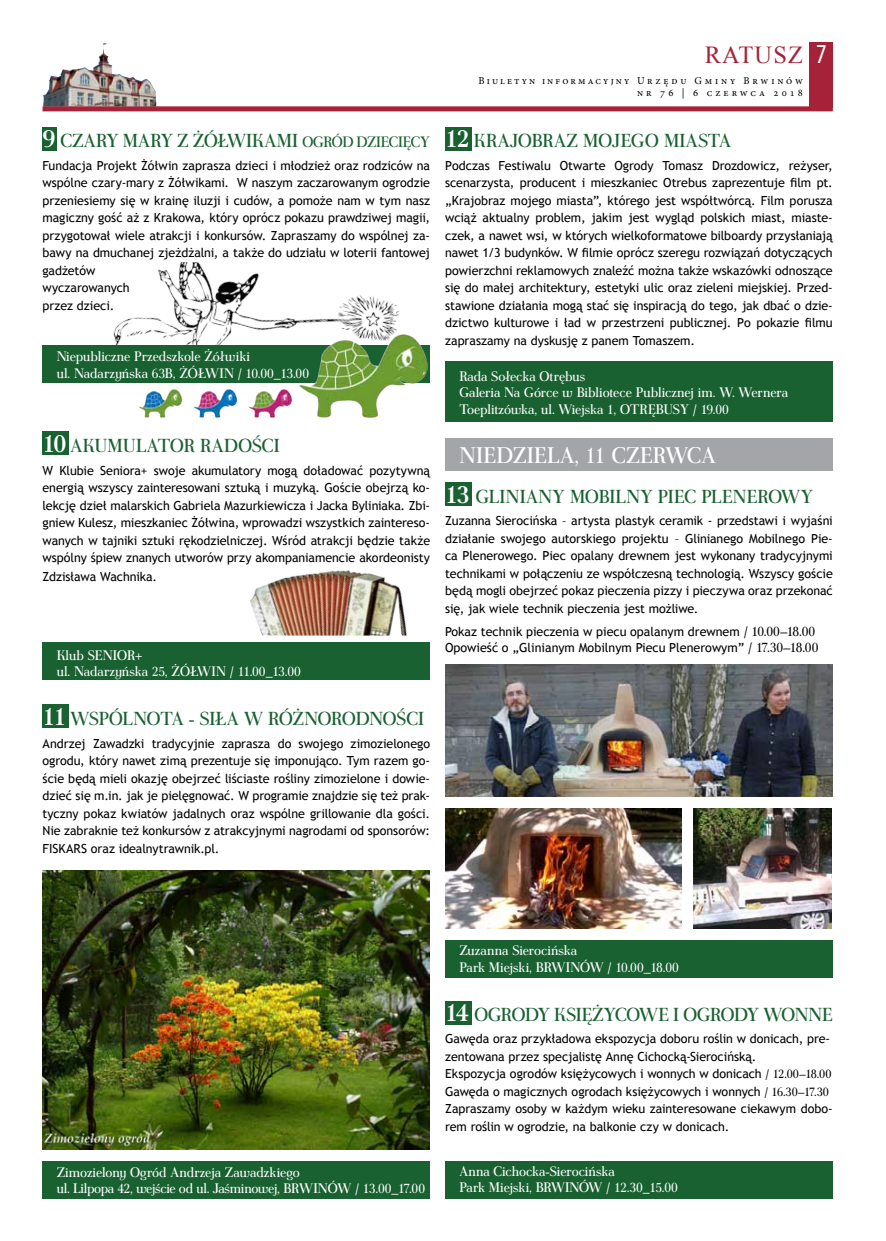
<style>
.page{position:relative;width:886px;height:1241px;background:#fff}
.page>*{position:absolute;margin:0;border:0;box-sizing:border-box;transform-origin:0 0}
.t1{font:24.38px "Times New Roman";letter-spacing:.05em;color:#a52238}
.t2{font:24.38px "Minion Pro";color:#a52238}
.t3{font:22.5px "Ant Polt";letter-spacing:.015em;color:#fff}
.t4{font:18.75px "Ant Polt";letter-spacing:.005em;color:#196131}
.t5{font:18.75px "Ant Polt";letter-spacing:-.015em;color:#196131}
.t6{font:13.75px/16.5px "Ant Polt";letter-spacing:-.005em;color:#fff}
.t7{font:12.5px/17.5px "Trebuchet MS";letter-spacing:-.005em;color:#000;text-align:justify}
.t8{font:10.5px/12.6px "Minion Pro";letter-spacing:.255em;color:#000;text-align:right}
.s1{font-weight:700;font-size:25px;color:#fff}
.s2{font-size:15px}
.s3{font-family:"Ant Polt";font-size:13.75px;color:#fff}
.s4{font-family:"Myriad Pro";font-stretch:condensed;font-size:27.5px;color:#fff}
.s5{font-family:"Ant Polt";font-size:13.75px}
.s6{font-family:"Ant Polt"}
</style>
<div class="page">
<div style="left:810px;top:43px;width:23px;height:65px;background:#a52238"></div>
<div style="left:43px;top:106px;width:790px;height:5px;background:#a52238"></div>
<div style="left:43px;top:431px;width:26px;height:23px;background:#196131"></div>
<div style="left:446px;top:482px;width:26px;height:24px;background:#196131"></div>
<div style="left:43px;top:703px;width:26px;height:24px;background:#196131"></div>
<div style="left:445px;top:128px;width:27px;height:23px;background:#196131"></div>
<div style="left:446px;top:1001px;width:26px;height:24px;background:#196131"></div>
<div style="left:43px;top:128px;width:14px;height:23px;background:#196131"></div>
<div style="left:445px;top:361px;width:388px;height:61px;background:#196131"></div>
<div style="left:43px;top:642px;width:387px;height:37px;background:#196131"></div>
<div style="left:43px;top:1160px;width:387px;height:38px;background:#196131"></div>
<div style="left:445px;top:1160px;width:388px;height:38px;background:#196131"></div>
<div style="left:445px;top:940px;width:387px;height:37px;background:#196131"></div>
<img style="left:95px;top:262px;width:305px;height:84px">
<div style="left:43px;top:346px;width:387px;height:37px;background:#196131"></div>
<img style="left:126px;top:326px;width:304px;height:92px">
<img style="left:250px;top:570px;width:157px;height:65px">
<img style="left:445px;top:808px;width:236px;height:120px">
<img style="left:446px;top:664px;width:387px;height:131px">
<img style="left:694px;top:808px;width:138px;height:120px">
<div style="left:446px;top:438px;width:387px;height:32px;background:#a3a5a8"></div>
<img style="left:43px;top:870px;width:386px;height:279px">
<h3 class="t4" style="left:43px;top:127px;width:389px"><span class="s1">9</span> CZARY MARY Z ŻÓŁWIKAMI <span class="s2">OGRÓD DZIECIĘCY</span></h3>
<p class="t7" style="left:43px;top:156px;width:389px;text-align:left">Fundacja Projekt Żółwin zaprasza dzieci i młodzież oraz rodziców na wspólne czary-mary z Żółwikami. W naszym zaczarowanym ogrodzie przeniesiemy się w krainę iluzji i cudów, a pomoże nam w tym nasz magiczny gość aż z Krakowa, który oprócz pokazu prawdziwej magii, przygotował wiele atrakcji i konkursów. Zapraszamy do wspólnej za&shy;bawy na dmuchanej zjeżdżalni, a także do udziału w loterii fantowej gadżetów<br>wyczarowanych<br>przez dzieci.</p>
<p class="t6" style="left:57px;top:346px;width:254px;line-height:17.5px">Niepubliczne Przedszkole Żółwiki<br>ul. Nadarzyńska 63B, ŻÓŁWIN / 10.00_13.00</p>
<h3 class="t4" style="left:43px;top:432px;width:239px"><span class="s1">10</span> AKUMULATOR RADOŚCI</h3>
<p class="t7" style="left:43px;top:461px;width:389px">W Klubie Seniora+ swoje akumulatory mogą doładować pozytywną energią wszyscy zainteresowani sztuką i muzyką. Goście obejrzą ko&shy;lekcję dzieł malarskich Gabriela Mazurkiewicza i Jacka Byliniaka. Zbi&shy;gniew Kulesz, mieszkaniec Żółwina, wprowadzi wszystkich zaintereso&shy;wanych w tajniki sztuki rękodzielniczej. Wśród atrakcji będzie także wspólny śpiew znanych utworów przy akompaniamencie akordeonisty</p>
<p class="t7" style="left:43px;top:568px;width:124px">Zdzisława Wachnika.<span class="s3">K</span></p>
<p class="t6" style="left:57px;top:646px;width:246px">Klub SENIOR+<br>ul. Nadarzyńska 25, ŻÓŁWIN / 11.00_13.00</p>
<h3 class="t4" style="left:43px;top:704px;width:383px"><span class="s1">11</span> WSPÓLNOTA - SIŁA W RÓŻNORODNOŚCI</h3>
<p class="t7" style="left:43px;top:734px;width:389px">Andrzej Zawadzki tradycyjnie zaprasza do swojego zimozielonego ogrodu, który nawet zimą prezentuje się imponująco. Tym razem go&shy;ście będą mieli okazję obejrzeć liściaste rośliny zimozielone i dowie&shy;dzieć się m.in. jak je pielęgnować. W programie znajdzie się też prak&shy;tyczny pokaz kwiatów jadalnych oraz wspólne grillowanie dla gości.<br>Nie zabraknie też konkursów z atrakcyjnymi nagrodami od sponsorów:<br>FISKARS oraz idealnytrawnik.pl.</p>
<h1 class="t1" style="left:705px;top:38px;width:123px">RATUSZ <span class="s4">7</span></h1>
<p class="t8" style="left:478px;top:74px;width:326px">Biuletyn informacyjny Urzędu Gminy Brwinów nr 76 | 6 czerwca 2018</p>
<h1 class="t2" style="left:705px;top:39px;width:99px">ratusz</h1>
<h3 class="t4" style="left:445px;top:127px;width:287px"><span class="s1">12</span> KRAJOBRAZ MOJEGO MIASTA</h3>
<p class="t7" style="left:445px;top:156px;width:389px">Podczas Festiwalu Otwarte Ogrody Tomasz Drozdowicz, reżyser, scenarzysta, producent i mieszkaniec Otrebus zaprezentuje film pt. „Krajobraz mojego miasta”, którego jest współtwórcą. Film porusza wciąż aktualny problem, jakim jest wygląd polskich miast, miaste&shy;czek, a nawet wsi, w których wielkoformatowe bilboardy przysłaniają nawet 1/3 budynków. W filmie oprócz szeregu rozwiązań dotyczących powierzchni reklamowych znaleźć można także wskazówki odnoszące się do małej architektury, estetyki ulic oraz zieleni miejskiej. Przed&shy;stawione działania mogą stać się inspiracją do tego, jak dbać o dzie&shy;dzictwo kulturowe i ład w przestrzeni publicznej. Po pokazie filmu zapraszamy na dyskusję z panem Tomaszem.</p>
<p class="t6" style="left:459px;top:367px;width:330px">Rada Sołecka Otrębus<br>Galeria Na Górce w Bibliotece Publicznej im. W. Wernera<br>Toeplitzówka, ul. Wiejska 1, OTRĘBUSY / 19.00</p>
<h2 class="t3" style="left:459px;top:438px;width:258px">NIEDZIELA, 11 CZERWCA</h2>
<h3 class="t4" style="left:445px;top:482px;width:369px"><span class="s1">13</span> GLINIANY MOBILNY PIEC PLENEROWY</h3>
<p class="t7" style="left:445px;top:512px;width:389px">Zuzanna Sierocińska – artysta plastyk ceramik - przedstawi i wyjaśni działanie swojego autorskiego projektu – Glinianego Mobilnego Pie&shy;ca Plenerowego. Piec opalany drewnem jest wykonany tradycyjnymi technikami w połączeniu ze współczesną technologią. Wszyscy goście będą mogli obejrzeć pokaz pieczenia pizzy i pieczywa oraz przekonać się, jak wiele technik pieczenia jest możliwe.</p>
<p class="t7" style="left:445px;top:623px;width:375px;line-height:16.5px">Pokaz technik pieczenia w piecu opalanym drewnem <span class="s5">/ 10.00–18.00<br></span>Opowieść o „Glinianym Mobilnym Piecu Plenerowym” <span class="s5">/ 17.30–18.00</span></p>
<p class="t6" style="left:57px;top:1162px;width:370px">Zimozielony Ogród Andrzeja Zawadzkiego<br>ul. Lilpopa 42, wejście od ul. Jaśminowej, BRWINÓW / 13.00_17.00</p>
<p class="t6" style="left:459px;top:941px;width:221px">Zuzanna Sierocińska<br>Park Miejski, BRWINÓW / 10.00_18.00</p>
<h3 class="t5" style="left:445px;top:1000px;width:389px"><span class="s1">14</span> OGRODY KSIĘŻYCOWE I OGRODY WONNE</h3>
<p class="t7" style="left:445px;top:1029px;width:389px;text-align:left">Gawęda oraz przykładowa ekspozycja doboru roślin w donicach, pre&shy;zentowana przez specjalistę Annę Cichocką-Sierocińską.<br>Ekspozycja ogrodów księżycowych i wonnych w donicach <span class="s6">/ 12.00–18.00<br></span>Gawęda o magicznych ogrodach księżycowych i wonnych <span class="s6">/ 16.30–17.30<br></span>Zapraszamy osoby w każdym wieku zainteresowane ciekawym dobo&shy;rem roślin w ogrodzie, na balkonie czy w donicach.</p>
<p class="t6" style="left:459px;top:1161px;width:220px">Anna Cichocka-Sierocińska<br>Park Miejski, BRWINÓW / 12.30_15.00</p>
</div>
